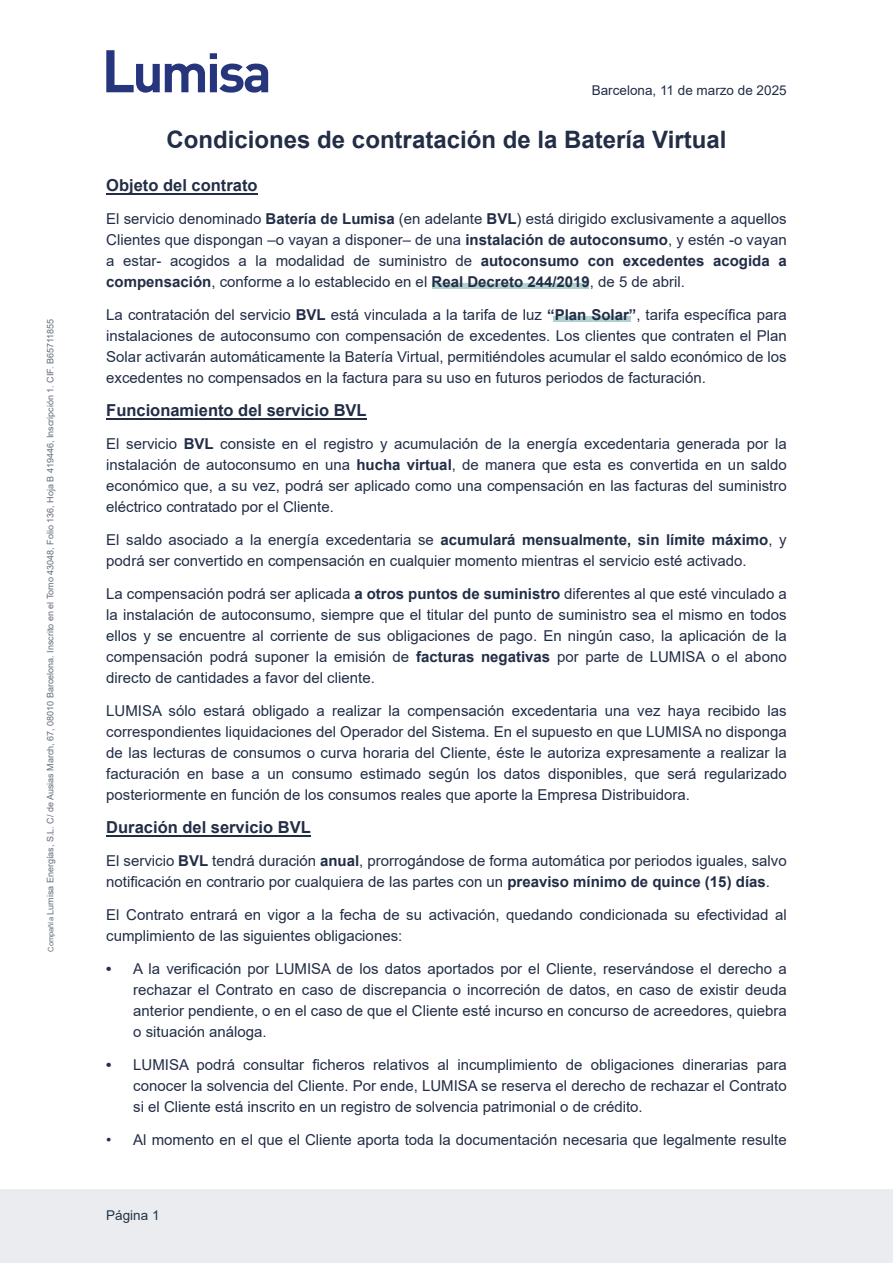
<style>
.page{position:relative;width:893px;height:1263px;background:#fff}
.page>*{position:absolute;margin:0;border:0;box-sizing:border-box;transform-origin:0 0}
.t1{font:700 24px "Arial";color:#222d46}
.t2{font:700 16.5px "Arial";color:#222d46}
.t3{font:15px "Arial";color:#222d46}
.t4{font:700 15px "Arial";color:#222d46}
.t5{font:13.5px "Arial";color:#222d46}
.t6{font:13.5px "Arial";color:#223646}
.t7{font:9px "Arial";color:rgb(34 45 70/.71)}
.s1{font-size:7.5px}
.s2{font-weight:700}
</style>
<div class="page">
<div style="left:0;top:1189px;width:893px;height:74px;background:#ebecef"></div>
<svg style="left:106px;top:50px;width:162px;height:43px"></svg>
<div style="left:553px;top:316px;width:77px;height:5px;background:#b2d2d1"></div>
<div style="left:432px;top:283px;width:157px;height:6px;background:#b2d2d1"></div>
<hr style="left:106px;top:193px;width:152px;height:1px;background:#222d46">
<hr style="left:106px;top:418px;width:261px;height:1px;background:#222d46">
<hr style="left:106px;top:835px;width:205px;height:1px;background:#222d46">
<p class="t7" style="left:47px;top:952px;width:635px;rotate:-90deg"><span class="s1">Compañía</span> Lumisa Energías, S.L. C/ de Ausias March, 67, 08010 Barcelona. Inscrito en el Tomo 43048, Folio 136, Hoja B 419446, Inscripción 1. CIF. B65711855</p>
<p class="t5" style="left:592px;top:85px;width:196px">Barcelona, 11 de marzo de 2025</p>
<p class="t1" style="left:167px;top:130px;width:561px">Condiciones de contratación de la Batería Virtual</p>
<p class="t2" style="left:106px;top:179px;width:153px">Objeto del contrato</p>
<p class="t3" style="left:106px;top:213px;width:682px">El servicio denominado <span class="s2">Batería de Lumisa</span> (en adelante <span class="s2">BVL</span>) está dirigido exclusivamente a aquellos</p>
<p class="t3" style="left:106px;top:234px;width:682px">Clientes que dispongan –o vayan a disponer– de una <span class="s2">instalación de autoconsumo</span>, y estén -o vayan</p>
<p class="t3" style="left:106px;top:255px;width:367px">a estar- acogidos a la modalidad de suministro de</p>
<p class="t4" style="left:481px;top:255px;width:307px">autoconsumo con excedentes acogida a</p>
<p class="t3" style="left:106px;top:276px;width:580px"><span class="s2">compensación</span>, conforme a lo establecido en el <span class="s2">Real Decreto 244/2019</span>, de 5 de abril.</p>
<p class="t3" style="left:106px;top:309px;width:682px">La contratación del servicio <span class="s2">BVL</span> está vinculada a la tarifa de luz <span class="s2">“Plan Solar”</span>, tarifa específica para</p>
<p class="t3" style="left:106px;top:330px;width:682px">instalaciones de autoconsumo con compensación de excedentes. Los clientes que contraten el Plan</p>
<p class="t3" style="left:106px;top:351px;width:682px">Solar activarán automáticamente la Batería Virtual, permitiéndoles acumular el saldo económico de los</p>
<p class="t3" style="left:106px;top:372px;width:601px">excedentes no compensados en la factura para su uso en futuros periodos de facturación.</p>
<p class="t2" style="left:106px;top:404px;width:262px">Funcionamiento del servicio BVL</p>
<p class="t3" style="left:106px;top:438px;width:682px">El servicio <span class="s2">BVL</span> consiste en el registro y acumulación de la energía excedentaria generada por la</p>
<p class="t3" style="left:106px;top:459px;width:682px">instalación de autoconsumo en una <span class="s2">hucha virtual</span>, de manera que esta es convertida en un saldo</p>
<p class="t3" style="left:106px;top:480px;width:682px">económico que, a su vez, podrá ser aplicado como una compensación en las facturas del suministro</p>
<p class="t3" style="left:106px;top:501px;width:229px">eléctrico contratado por el Cliente.</p>
<p class="t3" style="left:106px;top:534px;width:682px">El saldo asociado a la energía excedentaria se <span class="s2">acumulará mensualmente, sin límite máximo</span>, y</p>
<p class="t3" style="left:106px;top:555px;width:642px">podrá ser convertido en compensación en cualquier momento mientras el servicio esté activado.</p>
<p class="t3" style="left:106px;top:588px;width:682px">La compensación podrá ser aplicada <span class="s2">a otros puntos de suministro</span> diferentes al que esté vinculado a</p>
<p class="t3" style="left:106px;top:609px;width:682px">la instalación de autoconsumo, siempre que el titular del punto de suministro sea el mismo en todos</p>
<p class="t3" style="left:106px;top:630px;width:682px">ellos y se encuentre al corriente de sus obligaciones de pago. En ningún caso, la aplicación de la</p>
<p class="t3" style="left:106px;top:651px;width:682px">compensación podrá suponer la emisión de <span class="s2">facturas negativas</span> por parte de LUMISA o el abono</p>
<p class="t3" style="left:106px;top:672px;width:270px">directo de cantidades a favor del cliente.</p>
<p class="t3" style="left:106px;top:705px;width:682px">LUMISA sólo estará obligado a realizar la compensación excedentaria una vez haya recibido las</p>
<p class="t3" style="left:106px;top:726px;width:682px">correspondientes liquidaciones del Operador del Sistema. En el supuesto en que LUMISA no disponga</p>
<p class="t3" style="left:106px;top:747px;width:682px">de las lecturas de consumos o curva horaria del Cliente, éste le autoriza expresamente a realizar la</p>
<p class="t3" style="left:106px;top:768px;width:682px">facturación en base a un consumo estimado según los datos disponibles, que será regularizado</p>
<p class="t3" style="left:106px;top:789px;width:585px">posteriormente en función de los consumos reales que aporte la Empresa Distribuidora.</p>
<p class="t2" style="left:106px;top:821px;width:206px">Duración del servicio BVL</p>
<p class="t3" style="left:106px;top:855px;width:682px">El servicio <span class="s2">BVL</span> tendrá duración <span class="s2">anual</span>, prorrogándose de forma automática por periodos iguales, salvo</p>
<p class="t3" style="left:106px;top:876px;width:665px">notificación en contrario por cualquiera de las partes con un <span class="s2">preaviso mínimo de quince (15) días</span>.</p>
<p class="t3" style="left:106px;top:909px;width:682px">El Contrato entrará en vigor a la fecha de su activación, quedando condicionada su efectividad al</p>
<p class="t3" style="left:106px;top:930px;width:298px">cumplimiento de las siguientes obligaciones:</p>
<p class="t4" style="left:106px;top:963px;width:7px">•</p>
<p class="t3" style="left:133px;top:963px;width:655px">A la verificación por LUMISA de los datos aportados por el Cliente, reservándose el derecho a</p>
<p class="t3" style="left:133px;top:984px;width:655px">rechazar el Contrato en caso de discrepancia o incorreción de datos, en caso de existir deuda</p>
<p class="t3" style="left:133px;top:1005px;width:655px">anterior pendiente, o en el caso de que el Cliente esté incurso en concurso de acreedores, quiebra</p>
<p class="t3" style="left:133px;top:1026px;width:135px">o situación análoga.</p>
<p class="t4" style="left:106px;top:1059px;width:7px">•</p>
<p class="t3" style="left:133px;top:1059px;width:655px">LUMISA podrá consultar ficheros relativos al incumplimiento de obligaciones dinerarias para</p>
<p class="t3" style="left:133px;top:1080px;width:655px">conocer la solvencia del Cliente. Por ende, LUMISA se reserva el derecho de rechazar el Contrato</p>
<p class="t3" style="left:133px;top:1101px;width:511px">si el Cliente está inscrito en un registro de solvencia patrimonial o de crédito.</p>
<p class="t3" style="left:106px;top:1134px;width:682px">• Al momento en el que el Cliente aporta toda la documentación necesaria que legalmente resulte</p>
<p class="t6" style="left:106px;top:1210px;width:55px">Página 1</p>
</div>
